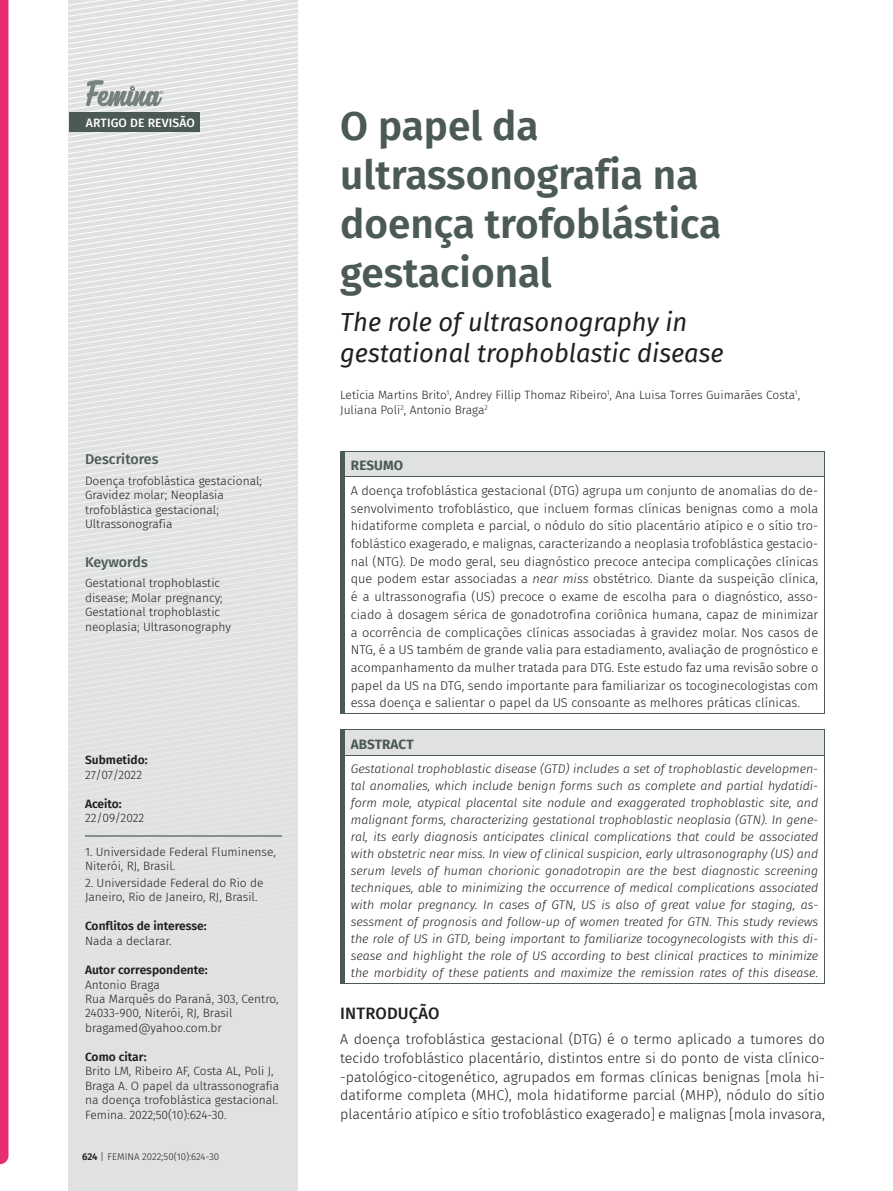
<style>
.page{position:relative;width:893px;height:1191px;background:#fff}
.page>*{position:absolute;margin:0;border:0;box-sizing:border-box;transform-origin:0 0}
.t1{font:600 40.5px/48.9px "Fira Sans";color:#4c5a54}
.t2{font:italic 25.5px/31.5px "Fira Sans";color:#231f20}
.t3{font:500 16.5px "Fira Sans";letter-spacing:.01em;color:#231f20}
.t4{font:300 14.25px/18.6px "Fira Sans";color:#231f20;text-align:justify}
.t5{font:500 14.25px "Fira Sans";color:#4c5a54}
.t6{font:700 13.5px "Fira Sans";letter-spacing:.005em;color:#4c5a54}
.t7{font:300 12.75px/17.7px "Fira Sans";color:#231f20;text-align:justify}
.t8{font:italic 300 12.45px/17px "Fira Sans";color:#231f20;text-align:justify}
.t9{font:500 12.15px "Fira Sans";letter-spacing:.01em;color:#fff}
.t10{font:300 12px/14.4px "Fira Sans";color:#231f20}
.t11{font:600 12px "Fira Sans";color:#231f20}
.t12{font:300 9.75px "Fira Sans";color:#231f20}
.s1{font-weight:600}
.s2{font-style:italic}
</style>
<div class="page">
<svg style="left:68px;top:0;width:230px;height:1191px;background:#e2e3e5"></svg>
<svg style="left:0;top:0;width:9px;height:1164px;background:#e73a77"></svg>
<div style="left:69px;top:112px;width:130px;height:19px;background:#4c5a54"></div>
<hr style="left:85px;top:835px;width:196px;height:1px;background:#86918d">
<div style="left:342px;top:451px;width:483px;height:25px;background:#e0e1e3"></div>
<hr style="left:340px;top:451px;width:4px;height:25px;background:#4c5a54">
<hr style="left:340px;top:451px;width:485px;height:1px;background:#4c5a54">
<svg style="left:824px;top:452px;width:1px;height:24px"></svg>
<hr style="left:340px;top:476px;width:4px;height:237px;background:#4c5a54">
<hr style="left:344px;top:476px;width:481px;height:1px;background:#4c5a54">
<hr style="left:824px;top:477px;width:1px;height:236px;background:#4c5a54">
<hr style="left:340px;top:713px;width:485px;height:1px;background:#4c5a54">
<div style="left:342px;top:730px;width:483px;height:25px;background:#e0e1e3"></div>
<hr style="left:340px;top:730px;width:4px;height:25px;background:#4c5a54">
<hr style="left:340px;top:729px;width:485px;height:1px;background:#4c5a54">
<svg style="left:824px;top:730px;width:1px;height:25px"></svg>
<hr style="left:340px;top:755px;width:4px;height:227px;background:#4c5a54">
<hr style="left:344px;top:755px;width:481px;height:1px;background:#4c5a54">
<hr style="left:824px;top:755px;width:1px;height:227px;background:#4c5a54">
<hr style="left:340px;top:982px;width:485px;height:1px;background:#4c5a54">
<p class="t9" style="left:86px;top:113px;width:110px">ARTIGO DE REVISÃO</p>
<p class="t5" style="left:85px;top:448px;width:75px">Descritores</p>
<p class="t10" style="left:85px;top:473px;width:179px">Doença trofoblástica gestacional;<br>Gravidez molar; Neoplasia trofoblástica gestacional;<br>Ultrassonografia</p>
<p class="t5" style="left:85px;top:550px;width:64px">Keywords</p>
<p class="t10" style="left:85px;top:576px;width:147px">Gestational trophoblastic disease; Molar pregnancy;<br>Gestational trophoblastic neoplasia; Ultrasonography</p>
<p class="t11" style="left:85px;top:750px;width:64px">Submetido:</p>
<p class="t10" style="left:85px;top:767px;width:59px">27/07/2022</p>
<p class="t11" style="left:85px;top:794px;width:38px">Aceito:</p>
<p class="t10" style="left:85px;top:811px;width:61px">22/09/2022</p>
<p class="t10" style="left:85px;top:844px;width:192px">1. Universidade Federal Fluminense,<br>Niterói, RJ, Brasil.</p>
<p class="t10" style="left:85px;top:875px;width:180px">2. Universidade Federal do Rio de<br>Janeiro, Rio de Janeiro, RJ, Brasil.</p>
<p class="t11" style="left:85px;top:916px;width:123px">Conflitos de interesse:</p>
<p class="t10" style="left:85px;top:933px;width:88px">Nada a declarar.</p>
<p class="t11" style="left:85px;top:960px;width:124px">Autor correspondente:</p>
<p class="t10" style="left:85px;top:977px;width:195px">Antonio Braga<br>Rua Marquês do Paraná, 303, Centro,<br>24033-900, Niterói, RJ, Brasil bragamed@yahoo.com.br</p>
<p class="t11" style="left:85px;top:1047px;width:63px">Como citar:</p>
<p class="t10" style="left:85px;top:1064px;width:196px">Brito LM, Ribeiro AF, Costa AL, Poli J, Braga A. O papel da ultrassonografia na doença trofoblástica gestacional.<br>Femina. 2022;50(10):624-30.</p>
<p class="t12" style="left:82px;top:1149px;width:139px"><span class="s1">624</span> | FEMINA 2022;50(10):624-30</p>
<h1 class="t1" style="left:340px;top:99px;width:383px">O papel da ultrassonografia na doença trofoblástica gestacional</h1>
<h2 class="t2" style="left:340px;top:306px;width:385px">The role of ultrasonography in gestational trophoblastic disease</h2>
<p class="t10" style="left:340px;top:387px;width:461px;line-height:15.3px">Letícia Martins Brito<sup>1</sup>, Andrey Fillip Thomaz Ribeiro<sup>1</sup>, Ana Luisa Torres Guimarães Costa<sup>1</sup>,<br>Juliana Poli<sup>2</sup>, Antonio Braga<sup>2</sup></p>
<p class="t6" style="left:351px;top:454px;width:54px">RESUMO</p>
<p class="t7" style="left:351px;top:481px;width:469px">A doença trofoblástica gestacional (DTG) agrupa um conjunto de anomalias do de&shy;senvolvimento trofoblástico, que incluem formas clínicas benignas como a mola hidatiforme completa e parcial, o nódulo do sítio placentário atípico e o sítio tro&shy;foblástico exagerado, e malignas, caracterizando a neoplasia trofoblástica gestacio&shy;nal (NTG). De modo geral, seu diagnóstico precoce antecipa complicações clínicas que podem estar associadas a <span class="s2">near miss</span> obstétrico. Diante da suspeição clínica, é a ultrassonografia (US) precoce o exame de escolha pa ra o diagnóstico, asso&shy;ciado à dosagem sérica de gonadotrofina coriônica humana, capaz de minimizar a ocorrência de complicações clínicas associadas à gravidez molar. Nos casos de NTG, é a US também de grande valia para estadiamento, avaliação de prognóstico e acompanhamento da mulher tratada para DTG. Este estudo faz uma revisão sobre o papel da US na DTG, sendo importante para familiarizar os tocoginecologistas com essa doença e salientar o papel da US consoante as melhores práticas clínicas.</p>
<p class="t6" style="left:351px;top:732px;width:64px">ABSTRACT</p>
<p class="t8" style="left:351px;top:760px;width:469px">Gestational trophoblastic disease (GTD) includes a set of trophoblastic developmen&shy;tal anomalies, which include benign forms such as complete and partial hydatidi&shy;form mole, atypical placental site nodule and exaggerated trophoblastic site, and malignant forms, characterizing gestational trophoblastic neoplasia (GTN). In gene&shy;ral, its early diagnosis anticipates clinical complications that could be associated with obstetric near miss. In view of clinical suspicion, early ultrasonography (US) and serum levels of human chorionic gonadotropin are the best diagnostic screening techniques, able to minimizing the occurrence of medical complications associated with molar pregnancy. In cases of GTN, US is also of great value for staging, as&shy;sessment of prognosis and follow-up of women treated for GTN. This study reviews the role of US in GTD, being important to familiarize tocogynecologists with this di&shy;sease and highlight the role of US according to best clinical practices to minimize the morbidity of these patients and maximize the remission rates of this disease.</p>
<h3 class="t3" style="left:340px;top:1000px;width:101px">INTRODUÇÃO</h3>
<p class="t4" style="left:340px;top:1030px;width:486px">A doença trofoblástica gestacional (DTG) é o termo aplicado a tumores do tecido trofoblástico placentário, distintos entre si do ponto de vista clínico--patológico-citogenético, agrupados em formas clínicas benignas [mola hi&shy;datiforme completa (MHC), mola hidatiforme parcial (MHP), nódulo do sítio placentário atípico e sítio trofoblástico exagerado] e malignas [mola invasora,</p>
</div>
